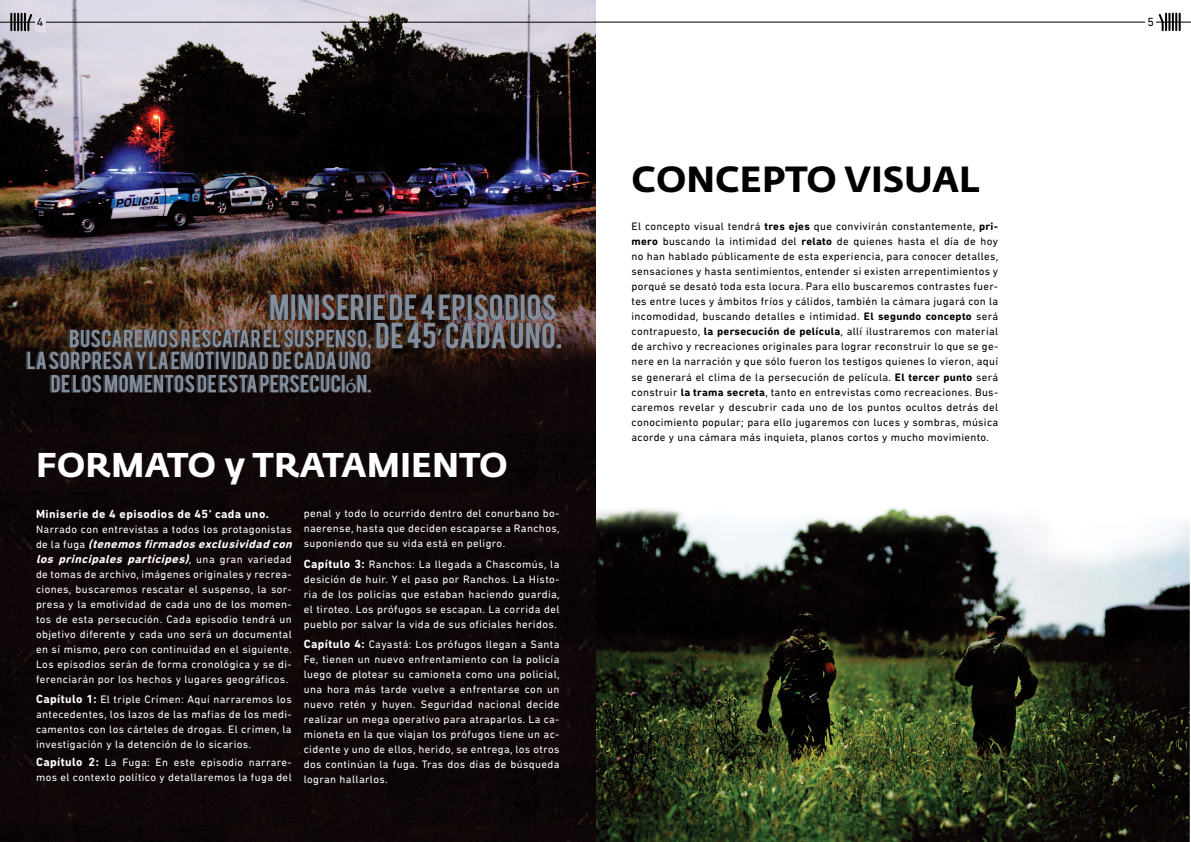
<style>
.page{position:relative;width:1191px;height:842px;background:#fff}
.page>*{position:absolute;margin:0;border:0;box-sizing:border-box;transform-origin:0 0}
.t1{font:700 36px "Fedra Sans Std";color:#000}
.t2{font:700 34px "Fedra Sans Std";color:#fff}
.t3{font:italic 700 12px/15px "DIN Next Rounded LT Pro";color:#fff}
.t4{font:700 12px "DIN Next Rounded LT Pro";letter-spacing:.035em;color:#fff}
.t5{font:12px "DIN Next Rounded LT Pro";color:#000}
.t6{font:11px/15px "DIN Next Rounded LT Pro";letter-spacing:.035em;color:#fff;text-align:justify}
.t7{font:11px/15px "DIN Next Rounded LT Pro";letter-spacing:.03em;color:#000;text-align:justify}
.s1{font-weight:400;font-style:normal;font-size:11px}
.s2{font-weight:700;font-size:12px}
.s3{font-weight:700}
</style>
<div class="page">
<img style="left:0;top:0;width:1190px;height:841px">
<hr style="left:0;top:22px;width:596px;height:1px;background:#000">
<svg style="left:10px;top:12px;width:24px;height:21px"></svg>
<div style="left:35px;top:17px;width:10px;height:14px;background:#e2dce8"></div>
<hr style="left:595px;top:22px;width:595px;height:1px;background:#000">
<svg style="left:1157px;top:12px;width:23px;height:20px"></svg>
<div style="left:1145px;top:17px;width:11px;height:14px;background:#fff"></div>
<p class="t5" style="left:37px;top:15px;width:8px">4</p>
<p class="t5" style="left:1147px;top:15px;width:8px">5</p>
<h2 class="t2" style="left:36px;top:443px;width:473px">FORMATO y TRATAMIENTO</h2>
<p class="t4" style="left:36px;top:506px;width:234px">Miniserie de 4 episodios de 45’ cada uno.</p>
<p class="t6" style="left:36px;top:521px;width:257px">Narrado con entrevistas a todos los protagonistas</p>
<p class="t3" style="left:36px;top:536px;width:261px"><span class="s1">d e l a f u g a</span> (tenemos firmados exclusividad con los principales partícipes)<span class="s1">, u n a g r a n v a r i e d a d</span></p>
<p class="t6" style="left:36px;top:566px;width:257px">de tomas de archivo, imágenes originales y recrea&shy;ciones, buscaremos rescatar el suspenso, la sor&shy;presa y la emotividad de cada uno de los momen&shy;tos de esta persecución. Cada episodio tendrá un objetivo diferente y cada uno será un documental en sí mismo, pero con continuidad en el siguiente.<br>Los episodios serán de forma cronológica y se di&shy;ferenciarán por los hechos y lugares geográficos.</p>
<p class="t6" style="left:36px;top:692px;width:257px"><span class="s2">Capítulo 1:</span> El triple Crímen: Aquí narraremos los antecedentes, los lazos de las mafias de los medi&shy;camentos con los cárteles de drogas. El crímen, la investigación y la detención de lo sicarios.</p>
<p class="t6" style="left:36px;top:755px;width:257px"><span class="s2">Capítulo 2:</span> La Fuga: En este episodio narrare&shy;mos el contexto político y detallaremos la fuga del</p>
<p class="t6" style="left:304px;top:505px;width:257px">penal y todo lo ocurrido dentro del conurbano bo&shy;naerense, hasta que deciden escaparse a Ranchos, suponiendo que su vida está en peligro.</p>
<p class="t6" style="left:304px;top:556px;width:257px"><span class="s2">Capítulo 3:</span> Ranchos: La llegada a Chascomús, la desición de huir. Y el paso por Ranchos. La Histo&shy;ria de los policías que estaban haciendo guardia, el tiroteo. Los prófugos se escapan. La corrida del pueblo por salvar la vida de sus oficiales heridos.</p>
<p class="t6" style="left:304px;top:637px;width:257px"><span class="s2">Capítulo 4:</span> Cayastá: Los prófugos llegan a Santa Fe, tienen un nuevo enfrentamiento con la policía luego de plotear su camioneta como una policial, una hora más tarde vuelve a enfrentarse con un nuevo retén y huyen. Seguridad nacional decide realizar un mega operativo para atraparlos. La ca&shy;mioneta en la que viajan los prófugos tiene un ac&shy;cidente y uno de ellos, herido, se entrega, los otros dos continúan la fuga. Tras dos días de búsqueda logran hallarlos.</p>
<h1 class="t1" style="left:631px;top:157px;width:350px">CONCEPTO VISUAL</h1>
<p class="t7" style="left:631px;top:219px;width:368px">El concepto visual tendrá <span class="s3">tres ejes</span> que convivirán constantemente, <span class="s3">pri&shy;mero</span> buscando la intimidad del <span class="s3">relato</span> de quienes hasta el día de hoy no han hablado públicamente de esta experiencia, para conocer detalles, sensaciones y hasta sentimientos, entender si existen arrepentimientos y porqué se desató toda esta locura. Para ello buscaremos contrastes fuer&shy;tes entre luces y ámbitos fríos y cálidos, también la cámara jugará con la incomodidad, buscando detalles e intimidad. <span class="s3">El segundo concepto</span> será contrapuesto, <span class="s3">la persecución de película</span>, allí ilustraremos con material de archivo y recreaciones originales para lograr reconstruir lo que se ge&shy;nere en la narración y que sólo fueron los testigos quienes lo vieron, aquí se generará el clima de la persecución de película. <span class="s3">El tercer punto</span> será construir <span class="s3">la trama secreta</span>, tanto en entrevistas como recreaciones. Bus&shy;caremos revelar y descubrir cada uno de los puntos ocultos detrás del conocimiento popular; para ello jugaremos con luces y sombras, música acorde y una cámara más inquieta, planos cortos y mucho movimiento.</p>
</div>
